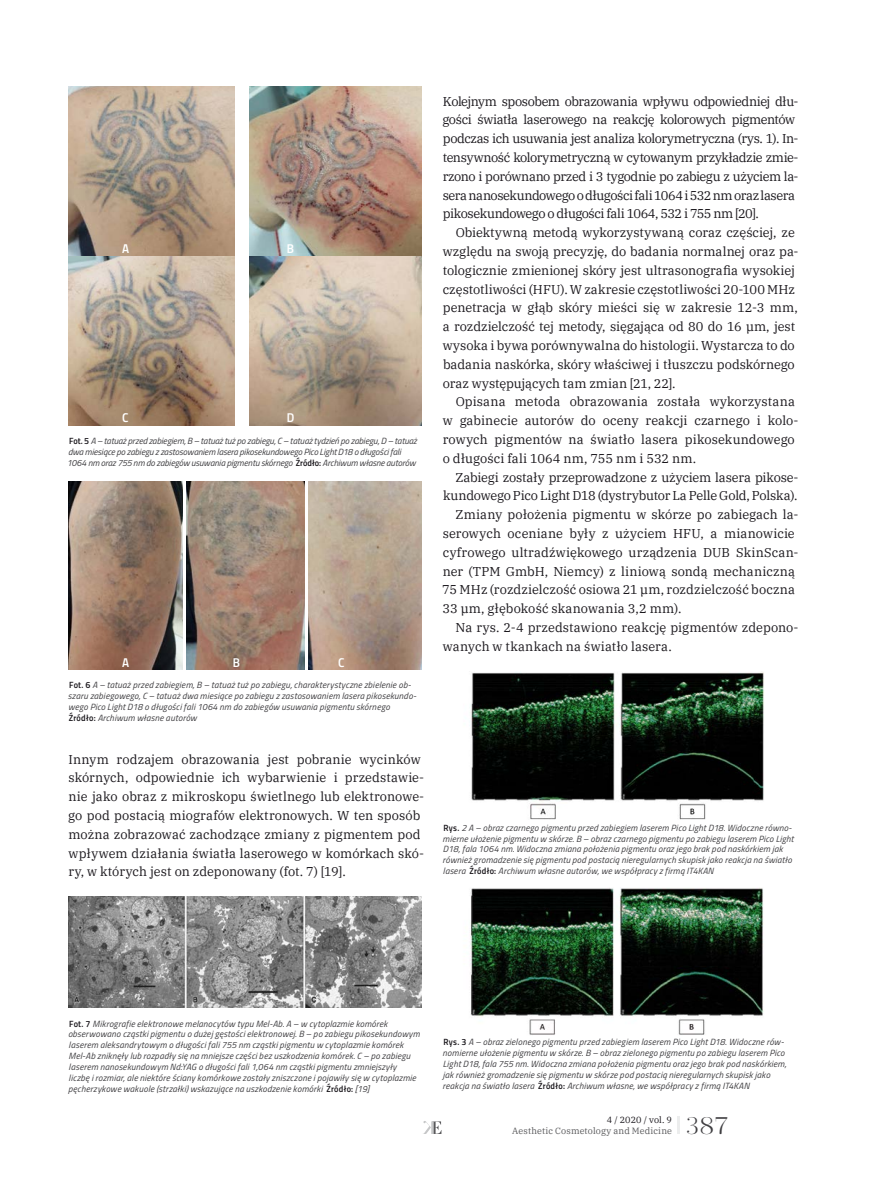
<style>
.page{position:relative;width:872px;height:1191px;background:#fff}
.page>*{position:absolute;margin:0;border:0;box-sizing:border-box;transform-origin:0 0}
.t1{font:300 24px "Prumo Display";color:#3e3d40}
.t2{font:12.75px/18.8px "IBM Plex Serif";color:#1a171c}
.t3{font:12.75px/18.8px "IBM Plex Serif";letter-spacing:-.03em;color:#1a171c}
.t4{font:12.75px "Titillium Semibold Upright";color:#fff}
.t5{font:italic 9px/10.8px "Titillium";letter-spacing:.02em;color:#3e3d40}
.t6{font:italic 9px/10.8px "Titillium";letter-spacing:-.01em;color:#3e3d40}
.t7{font:9px "IBM Plex Serif";letter-spacing:.015em;color:#58585a}
.t8{font:9px "IBM Plex Serif";letter-spacing:.01em;color:#1a171c}
.s1{font-family:"Titillium Semibold Upright";font-style:normal;color:#1a171c}
</style>
<div class="page">
<svg style="left:677px;top:1117px;width:2px;height:17px"></svg>
<svg style="left:423px;top:1121px;width:18px;height:13px"></svg>
<img style="left:68px;top:87px;width:167px;height:338px">
<img style="left:249px;top:87px;width:172px;height:338px">
<img style="left:68px;top:481px;width:114px;height:188px">
<img style="left:186px;top:481px;width:118px;height:189px">
<img style="left:309px;top:481px;width:112px;height:188px">
<img style="left:68px;top:897px;width:353px;height:111px">
<img style="left:471px;top:671px;width:293px;height:149px">
<img style="left:470px;top:888px;width:294px;height:147px">
<h2 class="t4" style="left:122px;top:238px;width:9px">A</h2>
<h2 class="t4" style="left:287px;top:238px;width:9px">B</h2>
<h2 class="t4" style="left:122px;top:408px;width:8px">C</h2>
<h2 class="t4" style="left:287px;top:408px;width:9px">D</h2>
<p class="t6" style="left:67px;top:435px;width:351px"><span class="s1">Fot. 5</span> A – tatuaż przed zabiegiem, B – tatuaż tuż po zabiegu, C – tatuaż tydzień po zabiegu, D – tatuaż dwa miesiące po zabiegu z zastosowaniem lasera pikosekundowego Pico Light D18 o długości fali<br>1064 nm oraz 755 nm do zabiegów usuwania pigmentu skórnego <span class="s1">Źródło:</span> Archiwum własne autorów</p>
<h2 class="t4" style="left:122px;top:652px;width:9px">A</h2>
<h2 class="t4" style="left:233px;top:652px;width:9px">B</h2>
<h2 class="t4" style="left:338px;top:652px;width:8px">C</h2>
<p class="t5" style="left:68px;top:679px;width:350px"><span class="s1">Fot. 6</span> A – tatuaż przed zabiegiem, B – tatuaż tuż po zabiegu, charakterystyczne zbielenie ob&shy;szaru zabiegowego, C – tatuaż dwa miesiące po zabiegu z zastosowaniem lasera pikosekundo&shy;wego Pico Light D18 o długości fali 1064 nm do zabiegów usuwania pigmentu skórnego <span class="s1">Źródło:</span> Archiwum własne autorów</p>
<p class="t2" style="left:68px;top:748px;width:357px">Innym rodzajem obrazowania jest pobranie wycinków skórnych, odpowiednie ich wybarwienie i przedstawie&shy;nie jako obraz z mikroskopu świetlnego lub elektronowe&shy;go pod postacią miografów elektronowych. W ten sposób można zobrazować zachodzące zmiany z pigmentem pod wpływem działania światła laserowego w komórkach skó&shy;ry, w których jest on zdeponowany (fot. 7) [19].</p>
<p class="t3" style="left:442px;top:91px;width:357px">Kolejnym sposobem obrazowania wpływu odpowiedniej dłu&shy;gości światła laserowego na reakcję kolorowych pigmentów podczas ich usuwania jest analiza kolorymetryczna (rys. 1). In&shy;tensywność kolorymetryczną w cytowanym przykładzie zmie&shy;rzono i porównano przed i 3 tygodnie po zabiegu z użyciem la&shy;sera nanosekundowego odługości fali 1064 i532 nm oraz lasera pikosekundowego o długości fali 1064, 532 i 755 nm [20].</p>
<p class="t2" style="left:443px;top:222px;width:357px;text-indent:13px">Obiektywną metodą wykorzystywaną coraz częściej, ze względu na swoją precyzję, do badania normalnej oraz pa&shy;tologicznie zmienionej skóry jest ultrasonografia wysokiej częstotliwości (HFU). W zakresie częstotliwości 20-100 MHz penetracja w głąb skóry mieści się w zakresie 12-3 mm, a rozdzielczość tej metody, sięgająca od 80 do 16 μm, jest wysoka i bywa porównywalna do histologii. Wystarcza to do badania naskórka, skóry właściwej i tłuszczu podskórnego oraz występujących tam zmian [21, 22].</p>
<h2 class="t2" style="left:443px;top:391px;width:357px;text-indent:13px">Opisana metoda obrazowania została wykorzystana w gabinecie autorów do oceny reakcji czarnego i kolo&shy;rowych pigmentów na światło lasera pikosekundowego o długości fali 1064 nm, 755 nm i 532 nm.</h2>
<h2 class="t2" style="left:455px;top:467px;width:344px">Zabiegi zostały przeprowadzone z użyciem lasera pikose-</h2>
<h2 class="t2" style="left:443px;top:485px;width:356px">kundowego Pico Light D18 (dystrybutor La Pelle Gold, Polska).</h2>
<h2 class="t2" style="left:455px;top:504px;width:344px">Zmiany położenia pigmentu w skórze po zabiegach la-</h2>
<h2 class="t2" style="left:443px;top:523px;width:353px">serowych oceniane były z użyciem HFU, a mianowicie</h2>
<h2 class="t2" style="left:443px;top:542px;width:357px">cyfrowego ultradźwiękowego urządzenia DUB SkinScan-</h2>
<h2 class="t2" style="left:443px;top:560px;width:354px">ner (TPM GmbH, Niemcy) z liniową sondą mechaniczną</h2>
<h2 class="t2" style="left:442px;top:579px;width:354px">75 MHz (rozdzielczość osiowa 21 μm, rozdzielczość boczna</h2>
<h2 class="t2" style="left:442px;top:598px;width:241px">33 μm, głębokość skanowania 3,2 mm).</h2>
<h2 class="t2" style="left:455px;top:617px;width:344px">Na rys. 2-4 przedstawiono reakcję pigmentów zdepono-</h2>
<h2 class="t2" style="left:443px;top:636px;width:230px">wanych w tkankach na światło lasera.</h2>
<p class="t5" style="left:442px;top:821px;width:353px"><span class="s1">Rys.</span> 2 A – obraz czarnego pigmentu przed zabiegiem laserem Pico Light D18. Widoczne równo&shy;mierne ułożenie pigmentu w skórze. B – obraz czarnego pigmentu po zabiegu laserem Pico Light D18, fala 1064 nm. Widoczna zmiana położenia pigmentu oraz jego brak pod naskórkiem jak również gromadzenie się pigmentu pod postacią nieregularnych skupisk jako reakcja na światło lasera <span class="s1">Źródło:</span> Archiwum własne autorów, we współpracy z firmą IT4KAN</p>
<p class="t5" style="left:68px;top:1017px;width:353px"><span class="s1">Fot. 7</span> Mikrografie elektronowe melanocytów typu Mel-Ab. A – w cytoplazmie komórek obserwowano cząstki pigmentu o dużej gęstości elektronowej. B – po zabiegu pikosekundowym laserem aleksandrytowym o długości fali 755 nm cząstki pigmentu w cytoplazmie komórek Mel-Ab zniknęły lub rozpadły się na mniejsze części bez uszkodzenia komórek. C – po zabiegu laserem nanosekundowym Nd:YAG o długości fali 1,064 nm cząstki pigmentu zmniejszyły<br>liczbę i rozmiar, ale niektóre ściany komórkowe zostały zniszczone i pojawiły się w cytoplazmie pęcherzykowe wakuole (strzałki) wskazujące na uszkodzenie komórki <span class="s1">Źródło:</span> [19]</p>
<p class="t5" style="left:442px;top:1036px;width:345px"><span class="s1">Rys. 3</span> A – obraz zielonego pigmentu przed zabiegiem laserem Pico Light D18. Widoczne rów&shy;nomierne ułożenie pigmentu w skórze. B – obraz zielonego pigmentu po zabiegu laserem Pico Light D18, fala 755 nm. Widoczna zmiana położenia pigmentu oraz jego brak pod naskórkiem, jak również gromadzenie się pigmentu w skórze pod postacią nieregularnych skupisk jako reakcja na światło lasera <span class="s1">Źródło:</span> Archiwum własne, we współpracy z firmą IT4KAN</p>
<p class="t8" style="left:607px;top:1113px;width:67px">4 / 2020 / vol. 9</p>
<p class="t7" style="left:512px;top:1123px;width:161px">Aesthetic Cosmetology and Medicine</p>
<h1 class="t1" style="left:685px;top:1111px;width:46px">387</h1>
</div>
